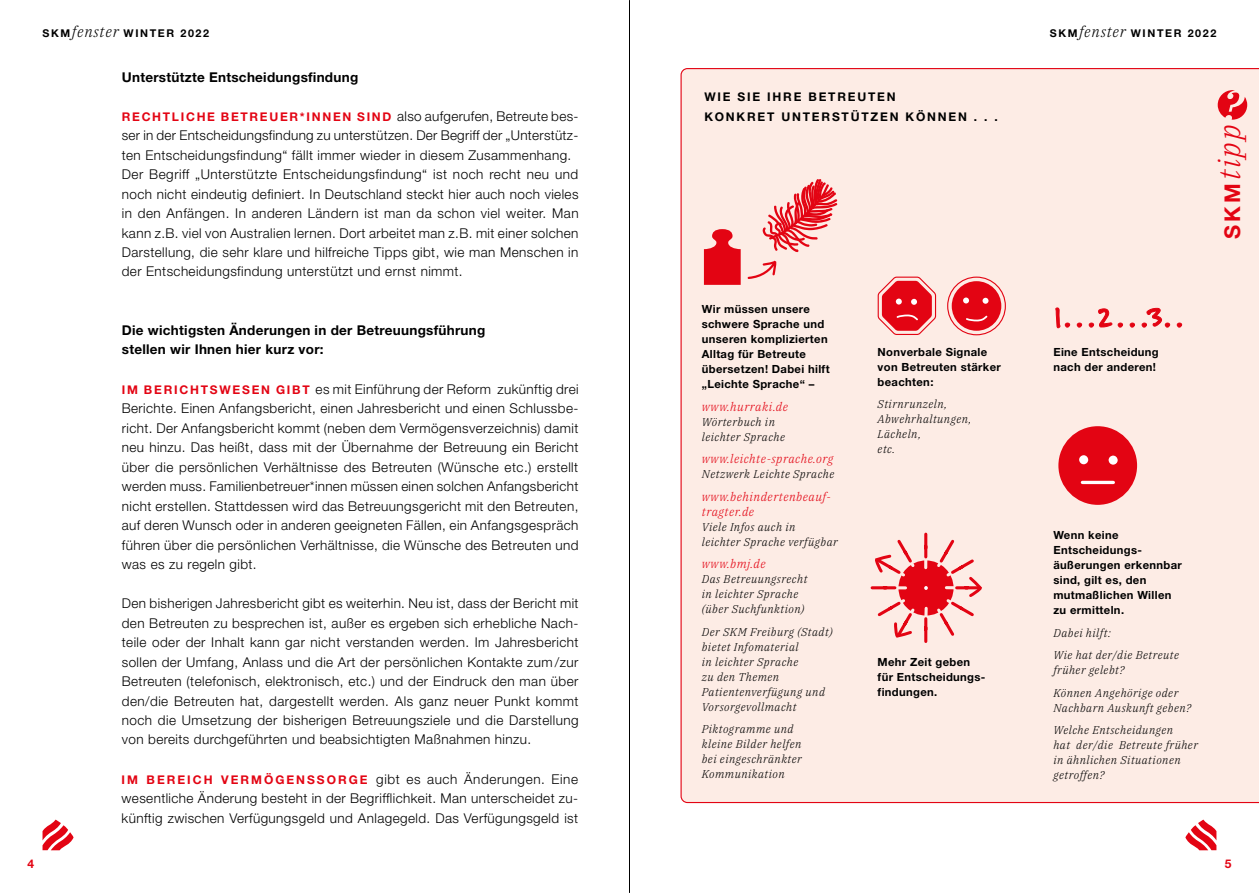
<style>
.page{position:relative;width:1259px;height:893px;background:#fff}
.page>*{position:absolute;margin:0;border:0;box-sizing:border-box;transform-origin:0 0}
.t1{font:italic 300 30.15px "IBM Plex Serif";color:#e30413}
.t2{font:300 13.5px/19.5px "Helvetica Neue";letter-spacing:.03em;color:#000;text-align:justify}
.t3{font:700 13.5px/19.5px "Helvetica Neue";letter-spacing:.02em;color:#000}
.t4{font:italic 300 12px/15px "IBM Plex Serif";letter-spacing:.04em;color:#e30413}
.t5{font:700 12px "Helvetica Neue";letter-spacing:.145em;color:#e30413}
.t6{font:700 12px/19.5px "Helvetica Neue";letter-spacing:.15em;color:#000}
.t7{font:italic 300 11.25px/15px "IBM Plex Serif";letter-spacing:.04em;color:#000}
.t8{font:700 11.25px/15px "Helvetica Neue";letter-spacing:.03em;color:#000}
.t9{font:700 10.8px "Helvetica Neue";letter-spacing:.15em;color:#000}
.s1{font-family:"IBM Plex Serif";font-weight:300;font-style:italic;font-size:15px}
.s2{font-weight:300;font-size:13.5px;color:#000}
.s3{font-family:"Helvetica Neue";font-weight:700;font-style:normal;font-size:21.75px}
.s4{font-weight:700;font-size:12px;color:#e30413}
</style>
<div class="page">
<svg style="left:1185px;top:820px;width:31px;height:30px"></svg>
<svg style="left:43px;top:820px;width:31px;height:30px"></svg>
<hr style="left:629px;top:0;width:1px;height:893px;background:#000">
<div style="left:680px;top:68px;width:579px;height:735px;background:#fdece5"></div>
<svg style="left:1217px;top:90px;width:30px;height:30px"></svg>
<svg style="left:704px;top:229px;width:36px;height:56px;background:#e8313c"></svg>
<svg style="left:1055px;top:307px;width:15px;height:21px"></svg>
<svg style="left:1077px;top:323px;width:5px;height:4px"></svg>
<svg style="left:1089px;top:308px;width:23px;height:19px"></svg>
<svg style="left:1118px;top:323px;width:4px;height:4px"></svg>
<svg style="left:1129px;top:323px;width:5px;height:4px"></svg>
<svg style="left:1141px;top:308px;width:29px;height:19px"></svg>
<svg style="left:1177px;top:323px;width:5px;height:4px"></svg>
<svg style="left:877px;top:276px;width:59px;height:60px;background:#ec5d64"></svg>
<div style="left:1059px;top:427px;width:77px;height:77px;background:#e30413;border-radius:50%"></div>
<div style="left:1058px;top:426px;width:79px;height:79px;border:2px solid #e30413;border-radius:50%"></div>
<div style="left:947px;top:277px;width:59px;height:58px;border:1px solid #e30413;border-radius:50%"></div>
<div style="left:1079px;top:455px;width:9px;height:9px;background:#fff;border-radius:50%"></div>
<div style="left:1108px;top:456px;width:9px;height:9px;background:#fff;border-radius:50%"></div>
<hr style="left:1082px;top:481px;width:31px;height:3px;background:#fff">
<svg style="left:746px;top:178px;width:92px;height:102px;background:#f6b6b4"></svg>
<div style="left:951px;top:281px;width:50px;height:50px;background:#e30413;border-radius:50%"></div>
<svg style="left:963px;top:297px;width:6px;height:6px"></svg>
<svg style="left:982px;top:298px;width:6px;height:6px"></svg>
<svg style="left:966px;top:315px;width:22px;height:6px"></svg>
<svg style="left:869px;top:531px;width:114px;height:114px;background:#f6afae"></svg>
<p class="t9" style="left:43px;top:27px;width:168px">SKM<span class="s1">fenster</span> WINTER 2022</p>
<p class="t9" style="left:1049px;top:27px;width:168px">SKM<span class="s1">fenster</span> WINTER 2022</p>
<p class="t3" style="left:122px;top:67px;width:238px">Unterstützte Entscheidungsfindung</p>
<p class="t5" style="left:122px;top:109px;width:458px">RECHTLICHE BETREUER*INNEN SIND <span class="s2">also aufgerufen, Betreute bes-</span></p>
<p class="t2" style="left:122px;top:125px;width:458px;text-align:left">ser in der Entscheidungsfindung zu unterstützen. Der Begriff der „Unterstütz&shy;ten Entscheidungsfindung“ fällt immer wieder in diesem Zusammenhang.<br>Der Begriff „Unterstützte Entscheidungsfindung“ ist noch recht neu und noch nicht eindeutig definiert. In Deutschland steckt hier auch noch vieles in den Anfängen. In anderen Ländern ist man da schon viel weiter. Man kann z.B. viel von Australien lernen. Dort arbeitet man z.B. mit einer solchen Darstellung, die sehr klare und hilfreiche Tipps gibt, wie man Menschen in der Entscheidungsfindung unterstützt und ernst nimmt.</p>
<p class="t6" style="left:704px;top:87px;width:295px">WIE SIE IHRE BETREUTEN<br>KONKRET UNTERSTÜTZEN KÖNNEN . . .</p>
<h1 class="t1" style="left:1206px;top:239px;width:118px;rotate:-90deg"><span class="s3">SKM</span>tipp</h1>
<p class="t3" style="left:122px;top:320px;width:365px">Die wichtigsten Änderungen in der Betreuungsführung stellen wir Ihnen hier kurz vor:</p>
<p class="t2" style="left:122px;top:379px;width:458px"><span class="s4">IM BERICHTSWESEN GIBT</span> es mit Einführung der Reform zukünftig drei Berichte. Einen Anfangsbericht, einen Jahresbericht und einen Schlussbe&shy;richt. Der Anfangsbericht kommt (neben dem Vermögensverzeichnis) damit neu hinzu. Das heißt, dass mit der Übernahme der Betreuung ein Bericht über die persönlichen Verhältnisse des Betreuten (Wünsche etc.) erstellt werden muss. Familienbetreuer*innen müssen einen solchen Anfangsbericht nicht erstellen. Stattdessen wird das Betreuungsgericht mit den Betreuten, auf deren Wunsch oder in anderen geeigneten Fällen, ein Anfangsgespräch führen über die persönlichen Verhältnisse, die Wünsche des Betreuten und was es zu regeln gibt.</p>
<p class="t2" style="left:122px;top:593px;width:458px">Den bisherigen Jahresbericht gibt es weiterhin. Neu ist, dass der Bericht mit den Betreuten zu besprechen ist, außer es ergeben sich erhebliche Nach&shy;teile oder der Inhalt kann gar nicht verstanden werden. Im Jahresbericht sollen der Umfang, Anlass und die Art der persönlichen Kontakte zum /zur Betreuten (telefonisch, elektronisch, etc.) und der Eindruck den man über den/die Betreuten hat, dargestellt werden. Als ganz neuer Punkt kommt noch die Umsetzung der bisherigen Betreuungsziele und die Darstellung von bereits durchgeführten und beabsichtigten Maßnahmen hinzu.</p>
<p class="t2" style="left:122px;top:769px;width:458px"><span class="s4">IM BEREICH VERMÖGENSSORGE</span> gibt es auch Änderungen. Eine wesentliche Änderung besteht in der Begrifflichkeit. Man unterscheidet zu&shy;künftig zwischen Verfügungsgeld und Anlagegeld. Das Verfügungsgeld ist</p>
<p class="t8" style="left:702px;top:302px;width:129px">Wir müssen unsere schwere Sprache und unseren komplizierten<br>Alltag für Betreute übersetzen! Dabei hilft „Leichte Sprache“ –</p>
<p class="t4" style="left:702px;top:398px;width:88px">www.hurraki.de</p>
<p class="t7" style="left:702px;top:413px;width:85px">Wörterbuch in leichter Sprache</p>
<p class="t4" style="left:702px;top:451px;width:133px">www.leichte-sprache.org</p>
<p class="t7" style="left:702px;top:466px;width:134px">Netzwerk Leichte Sprache</p>
<p class="t4" style="left:702px;top:488px;width:131px">www.behindertenbeauf&shy;tragter.de</p>
<p class="t7" style="left:702px;top:518px;width:138px">Viele Infos auch in<br>leichter Sprache verfügbar</p>
<p class="t4" style="left:702px;top:556px;width:65px">www.bmj.de</p>
<p class="t7" style="left:702px;top:571px;width:107px">Das Betreuungsrecht in leichter Sprache (über Suchfunktion)</p>
<p class="t7" style="left:702px;top:623px;width:132px">Der SKM Freiburg (Stadt) bietet Infomaterial<br>in leichter Sprache<br>zu den Themen<br>Patientenverfügung und<br>Vorsorgevollmacht</p>
<p class="t7" style="left:702px;top:721px;width:102px">Piktogramme und kleine Bilder helfen bei eingeschränkter<br>Kommunikation</p>
<p class="t8" style="left:877px;top:344px;width:125px">Nonverbale Signale von Betreuten stärker beachten:</p>
<p class="t7" style="left:877px;top:396px;width:95px">Stirnrunzeln,<br>Abwehrhaltungen,<br>Lächeln,<br>etc.</p>
<p class="t8" style="left:877px;top:654px;width:109px">Mehr Zeit geben für Entscheidungs&shy;findungen.</p>
<p class="t8" style="left:1053px;top:344px;width:107px">Eine Entscheidung nach der anderen!</p>
<p class="t8" style="left:1053px;top:527px;width:130px">Wenn keine<br>Entscheidungs&shy;äußerungen erkennbar sind, gilt es, den mutmaßlichen Willen zu ermitteln.</p>
<p class="t7" style="left:1053px;top:620px;width:127px;line-height:22.5px">Dabei hilft:<br>Wie hat der/die Betreute</p>
<p class="t7" style="left:1053px;top:658px;width:126px;line-height:22.5px">früher gelebt?<br>Können Angehörige oder</p>
<p class="t7" style="left:1053px;top:695px;width:140px;line-height:22.5px">Nachbarn Auskunft geben?<br>Welche Entscheidungen</p>
<p class="t7" style="left:1053px;top:737px;width:146px">hat der/die Betreute früher in ähnlichen Situationen getroffen?</p>
<p class="t5" style="left:27px;top:857px;width:8px">4</p>
<p class="t5" style="left:1225px;top:857px;width:8px">5</p>
</div>
